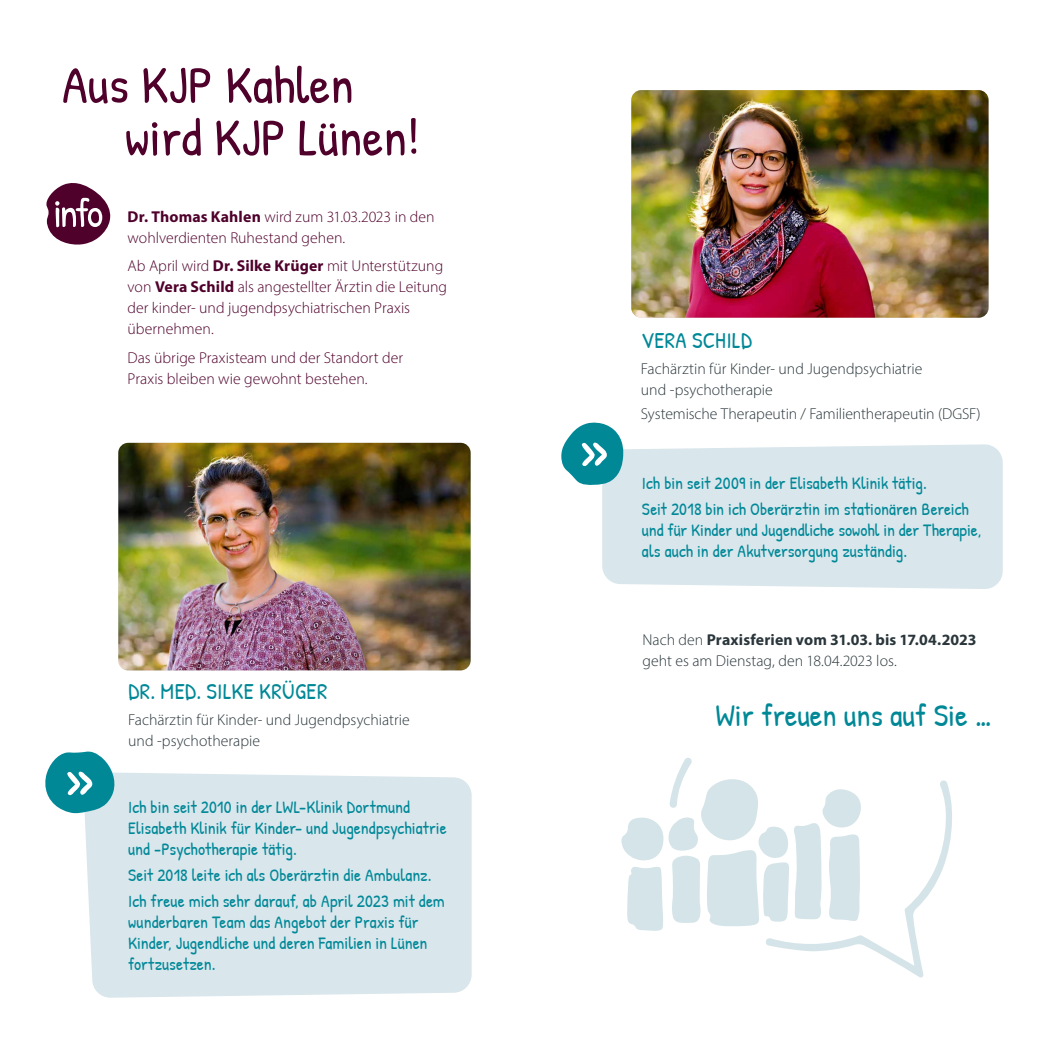
<style>
.page{position:relative;width:1042px;height:1042px;background:#fff}
.page>*{position:absolute;margin:0;border:0;box-sizing:border-box;transform-origin:0 0}
.t1{font:52.5px/52.5px "Patrick Hand";color:#4f002b}
.t2{font:31.5px "Patrick Hand";color:#008897}
.t3{font:22.75px "Patrick Hand";letter-spacing:.015em;color:#008897}
.t4{font:17.5px/21px "Patrick Hand";color:#008897}
.t5{font:300 15.75px/21px "Myriad Pro";color:#4f002b}
.t6{font:300 15.75px/21px "Myriad Pro";color:#2a363b}
.s1{font-weight:700}
</style>
<div class="page">
<div style="left:84px;top:772px;width:388px;height:225px;background:#d9e6ec"></div>
<div style="left:602px;top:444px;width:400px;height:145px;background:#d9e6ec"></div>
<img style="left:118px;top:443px;width:352px;height:227px">
<img style="left:631px;top:90px;width:357px;height:228px">
<svg style="left:45px;top:751px;width:72px;height:62px"></svg>
<svg style="left:46px;top:183px;width:65px;height:62px"></svg>
<svg style="left:561px;top:422px;width:64px;height:63px"></svg>
<svg style="left:621px;top:758px;width:331px;height:219px"></svg>
<h1 class="t1" style="left:125px;top:57px;width:296px;text-indent:-63px">Aus KJP Kahlen wird KJP Lünen!</h1>
<p class="t5" style="left:128px;top:206px;width:308px"><span class="s1">Dr. Thomas Kahlen</span> wird zum 31.03.2023 in den wohlverdienten Ruhestand gehen.</p>
<p class="t5" style="left:128px;top:255px;width:321px">Ab April wird <span class="s1">Dr. Silke Krüger</span> mit Unterstützung von <span class="s1">Vera Schild</span> als angestellter Ärztin die Leitung der kinder- und jugendpsychiatrischen Praxis übernehmen.</p>
<p class="t5" style="left:128px;top:347px;width:277px">Das übrige Praxisteam und der Standort der<br>Praxis bleiben wie gewohnt bestehen.</p>
<h3 class="t3" style="left:128px;top:675px;width:201px">DR. MED. SILKE KRÜGER</h3>
<p class="t6" style="left:128px;top:709px;width:283px">Fachärztin für Kinder- und Jugendpsychiatrie und -psychotherapie</p>
<p class="t4" style="left:128px;top:796px;width:320px">Ich bin seit 2010 in der LWL-Klinik Dortmund<br>Elisabeth Klinik für Kinder- und Jugendpsychiatrie und -Psychotherapie tätig.</p>
<p class="t4" style="left:128px;top:861px;width:318px;line-height:25.9px">Seit 2018 leite ich als Oberärztin die Ambulanz.<br>Ich freue mich sehr darauf, ab April 2023 mit dem</p>
<p class="t4" style="left:128px;top:910px;width:301px">wunderbaren Team das Angebot der Praxis für<br>Kinder, Jugendliche und deren Familien in Lünen fortzusetzen.</p>
<h3 class="t3" style="left:641px;top:325px;width:112px">VERA SCHILD</h3>
<p class="t6" style="left:641px;top:358px;width:283px">Fachärztin für Kinder- und Jugendpsychiatrie und -psychotherapie</p>
<p class="t6" style="left:641px;top:403px;width:341px">Systemische Therapeutin / Familientherapeutin (DGSF)</p>
<p class="t4" style="left:642px;top:470px;width:328px;line-height:25.9px">Ich bin seit 2009 in der Elisabeth Klinik tätig.<br>Seit 2018 bin ich Oberärztin im stationären Bereich</p>
<p class="t4" style="left:642px;top:519px;width:341px">und für Kinder und Jugendliche sowohl in der Therapie, als auch in der Akutversorgung zuständig.</p>
<p class="t6" style="left:642px;top:629px;width:336px">Nach den <span class="s1">Praxisferien vom 31.03. bis 17.04.2023 </span>geht es am Dienstag, den 18.04.2023 los.</p>
<h2 class="t2" style="left:715px;top:693px;width:279px">Wir freuen uns auf Sie …</h2>
</div>
